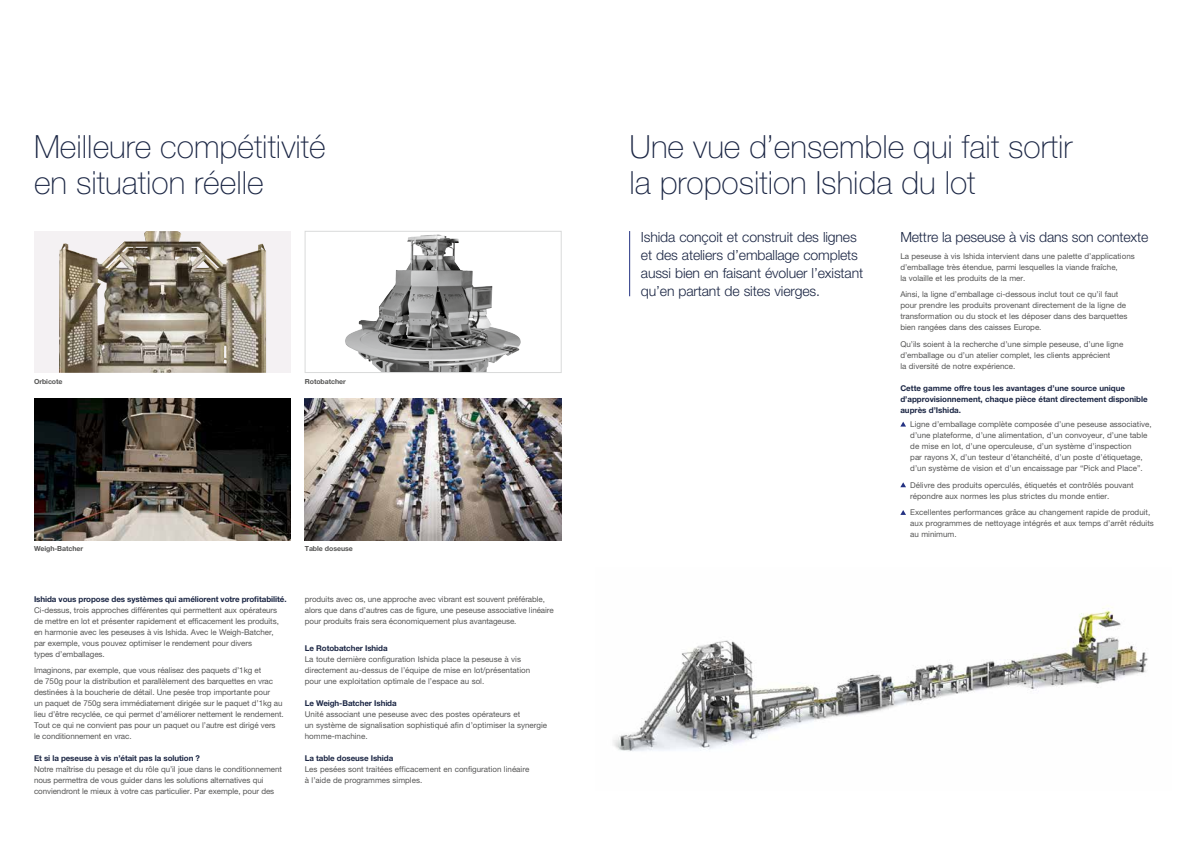
<style>
.page{position:relative;width:1191px;height:842px;background:#fff}
.page>*{position:absolute;margin:0;border:0;box-sizing:border-box;transform-origin:0 0}
.t1{font:100 32px/36px "Helvetica Neue LT";color:#1b2644}
.t2{font:300 14px/18px "Helvetica Neue LT";letter-spacing:-.01em;color:#1b2644}
.t3{font:8px/11px "Helvetica Neue LT";color:#565655}
.t4{font:700 8px/11px "Helvetica Neue LT";letter-spacing:-.01em;color:#1b2644}
.t5{font:700 7px "Helvetica Neue LT";letter-spacing:-.01em;color:#565655}
</style>
<div class="page">
<img style="left:305px;top:398px;width:256px;height:142px">
<img style="left:34px;top:398px;width:257px;height:142px">
<img style="left:345px;top:234px;width:176px;height:137px">
<div style="left:305px;top:231px;width:256px;height:142px;border:1px solid #d9dada"></div>
<img style="left:613px;top:607px;width:535px;height:144px">
<svg style="left:900px;top:422px;width:6px;height:5px"></svg>
<svg style="left:900px;top:482px;width:6px;height:5px"></svg>
<svg style="left:900px;top:510px;width:6px;height:5px"></svg>
<hr style="left:629px;top:231px;width:1px;height:65px;background:#243282">
<div style="left:34px;top:231px;width:257px;height:142px;background:#f4f1f3"></div>
<img style="left:59px;top:231px;width:207px;height:142px">
<h1 class="t1" style="left:34px;top:128px;width:293px">Meilleure compétitivité en situation réelle</h1>
<p class="t5" style="left:34px;top:377px;width:30px">Orbicote</p>
<p class="t5" style="left:305px;top:377px;width:43px">Rotobatcher</p>
<p class="t5" style="left:34px;top:544px;width:51px">Weigh-Batcher</p>
<p class="t4" style="left:34px;top:593px;width:254px">Ishida vous propose des systèmes qui améliorent votre profitabilité.</p>
<p class="t3" style="left:34px;top:604px;width:246px">Ci-dessus, trois approches différentes qui permettent aux opérateurs de mettre en lot et présenter rapidement et efficacement les produits, en harmonie avec les peseuses à vis Ishida. Avec le Weigh-Batcher, par exemple, vous pouvez optimiser le rendement pour divers<br>types d’emballages.</p>
<p class="t3" style="left:34px;top:665px;width:251px">Imaginons, par exemple, que vous réalisez des paquets d’1kg et<br>de 750g pour la distribution et parallèlement des barquettes en vrac destinées à la boucherie de détail. Une pesée trop importante pour<br>un paquet de 750g sera immédiatement dirigée sur le paquet d’1kg au lieu d’être recyclée, ce qui permet d’améliorer nettement le rendement.<br>Tout ce qui ne convient pas pour un paquet ou l’autre est dirigé vers<br>le conditionnement en vrac.</p>
<p class="t4" style="left:34px;top:753px;width:167px">Et si la peseuse à vis n’était pas la solution ?</p>
<p class="t3" style="left:34px;top:764px;width:249px">Notre maîtrise du pesage et du rôle qu’il joue dans le conditionnement nous permettra de vous guider dans les solutions alternatives qui conviendront le mieux à votre cas particulier. Par exemple, pour des</p>
<p class="t5" style="left:305px;top:544px;width:49px">Table doseuse</p>
<p class="t3" style="left:305px;top:593px;width:250px">produits avec os, une approche avec vibrant est souvent préférable, alors que dans d’autres cas de figure, une peseuse associative linéaire pour produits frais sera économiquement plus avantageuse.</p>
<p class="t4" style="left:305px;top:643px;width:84px">Le Rotobatcher Ishida</p>
<p class="t3" style="left:305px;top:654px;width:227px">La toute dernière configuration Ishida place la peseuse à vis directement au-dessus de l’équipe de mise en lot/présentation pour une exploitation optimale de l’espace au sol.</p>
<p class="t4" style="left:305px;top:698px;width:93px">Le Weigh-Batcher Ishida</p>
<p class="t3" style="left:305px;top:709px;width:244px">Unité associant une peseuse avec des postes opérateurs et<br>un système de signalisation sophistiqué afin d’optimiser la synergie homme-machine.</p>
<p class="t4" style="left:305px;top:753px;width:90px">La table doseuse Ishida</p>
<p class="t3" style="left:305px;top:764px;width:226px">Les pesées sont traitées efficacement en configuration linéaire à l’aide de programmes simples.</p>
<h1 class="t1" style="left:629px;top:128px;width:444px">Une vue d’ensemble qui fait sortir la proposition Ishida du lot</h1>
<h2 class="t2" style="left:641px;top:228px;width:224px">Ishida conçoit et construit des lignes et des ateliers d’emballage complets aussi bien en faisant évoluer l’existant qu’en partant de sites vierges.</h2>
<h2 class="t2" style="left:900px;top:228px;width:249px">Mettre la peseuse à vis dans son contexte</h2>
<p class="t3" style="left:900px;top:250px;width:236px">La peseuse à vis Ishida intervient dans une palette d’applications d’emballage très étendue, parmi lesquelles la viande fraîche,<br>la volaille et les produits de la mer.</p>
<p class="t3" style="left:900px;top:289px;width:229px">Ainsi, la ligne d’emballage ci-dessous inclut tout ce qu’il faut pour prendre les produits provenant directement de la ligne de transformation ou du stock et les déposer dans des barquettes bien rangées dans des caisses Europe.</p>
<p class="t3" style="left:900px;top:339px;width:224px">Qu’ils soient à la recherche d’une simple peseuse, d’une ligne d’emballage ou d’un atelier complet, les clients apprécient<br>la diversité de notre expérience.</p>
<p class="t4" style="left:900px;top:382px;width:249px">Cette gamme offre tous les avantages d’une source unique d’approvisionnement, chaque pièce étant directement disponible auprès d’Ishida.</p>
<p class="t3" style="left:910px;top:418px;width:243px">Ligne d’emballage complète composée d’une peseuse associative, d’une plateforme, d’une alimentation, d’un convoyeur, d’une table de mise en lot, d’une operculeuse, d’un système d’inspection<br>par rayons X, d’un testeur d’étanchéité, d’un poste d’étiquetage, d’un système de vision et d’un encaissage par “Pick and Place”.</p>
<p class="t3" style="left:910px;top:479px;width:225px">Délivre des produits operculés, étiquetés et contrôlés pouvant répondre aux normes les plus strictes du monde entier.</p>
<p class="t3" style="left:910px;top:507px;width:245px">Excellentes performances grâce au changement rapide de produit, aux programmes de nettoyage intégrés et aux temps d’arrêt réduits au minimum.</p>
</div>
